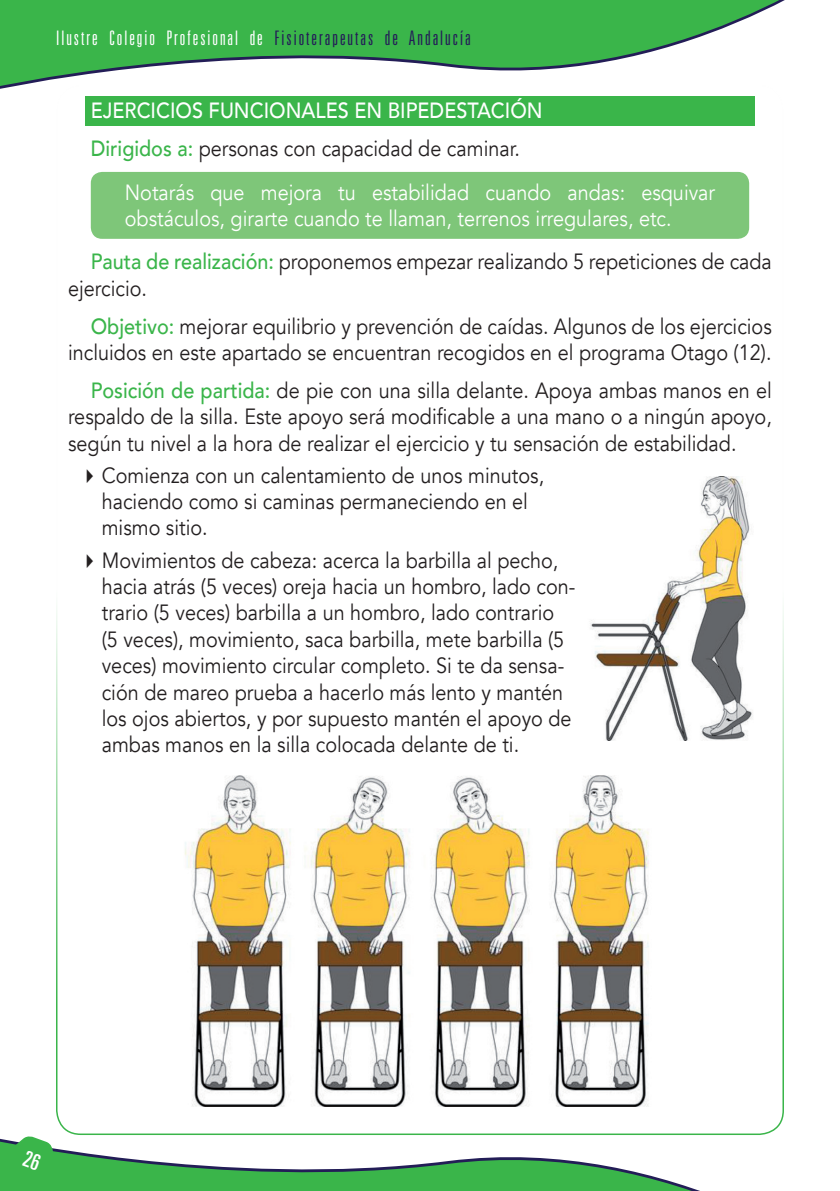
<style>
.page{position:relative;width:840px;height:1191px;background:#fff}
.page>*{position:absolute;margin:0;border:0;box-sizing:border-box;transform-origin:0 0}
.t1{font:22px/26.4px "Avenir";color:#231f20;scale:.9 1}
.t2{font:22px/26.4px "Avenir";color:#fff;scale:.9 1}
.t3{font:500 22px/37.8px "Avenir";color:#fff;scale:.9 1}
.t4{font:300 ultra-condensed 20px "Univers LT Std";letter-spacing:.1em;color:#fff}
.s1{color:#231d57}
.s2{color:#3ab54a}
.s3{font-weight:400;color:#231f20}
.s4{font-weight:500;color:#3ab54a}
</style>
<div class="page">
<svg style="left:0;top:1138px;width:700px;height:53px"></svg>
<svg style="left:0;top:0;width:785px;height:89px;fill:#3ab54a"></svg>
<div style="left:57px;top:85px;width:725px;height:1049px;background:#fff;border-radius:24px"></div>
<div style="left:85px;top:96px;width:669px;height:30px;background:#3ab54a"></div>
<div style="left:91px;top:172px;width:657px;height:67px;background:#7ec679;border-radius:11px"></div>
<img style="left:590px;top:477px;width:163px;height:263px">
<img style="left:184px;top:775px;width:465px;height:331px">
<svg style="left:8px;top:1136px;width:48px;height:49px;background:#4cb95b"></svg>
<p class="t4" style="left:56px;top:28px;width:416px">Ilustre Colegio Profesional de <span class="s1">Fisioterapeutas de Andalucía</span></p>
<p class="t3" style="left:91px;top:91px;width:503px">EJERCICIOS FUNCIONALES EN BIPEDESTACIÓN<br><span class="s2">Dirigidos a:</span> <span class="s3">personas con capacidad de caminar.</span></p>
<p class="t2" style="left:125px;top:179px;width:657px">Notarás que mejora tu estabilidad cuando andas: esquivar obstáculos, girarte cuando te llaman, terrenos irregulares, etc.</p>
<p class="t1" style="left:68px;top:249px;width:783px;text-indent:23px"><span class="s4">Pauta de realización:</span> proponemos empezar realizando 5 repeticiones de cada ejercicio.</p>
<p class="t1" style="left:68px;top:313px;width:783px;text-align:right"><span class="s4">Objetivo:</span> mejorar equilibrio y prevención de caídas. Algunos de los ejercicios incluidos en este apartado se encuentran recogidos en el programa Otago (12).</p>
<p class="t1" style="left:68px;top:377px;width:783px;text-align:justify;text-indent:23px"><span class="s4">Posición de partida:</span> de pie con una silla delante. Apoya ambas manos en el respaldo de la silla. Este apoyo será modificable a una mano o a ningún apoyo, según tu nivel a la hora de realizar el ejercicio y tu sensación de estabilidad.</p>
<p class="t1" style="left:102px;top:462px;width:493px">Comienza con un calentamiento de unos minutos, haciendo como si caminas permaneciendo en el mismo sitio.</p>
<p class="t1" style="left:102px;top:547px;width:527px">Movimientos de cabeza: acerca la barbilla al pecho, hacia atrás (5 veces) oreja hacia un hombro, lado con&shy;trario (5 veces) barbilla a un hombro, lado contrario (5 veces), movimiento, saca barbilla, mete barbilla (5 veces) movimiento circular completo. Si te da sensa&shy;ción de mareo prueba a hacerlo más lento y mantén los ojos abiertos, y por supuesto mantén el apoyo de ambas manos en la silla colocada delante de ti.</p>
</div>
